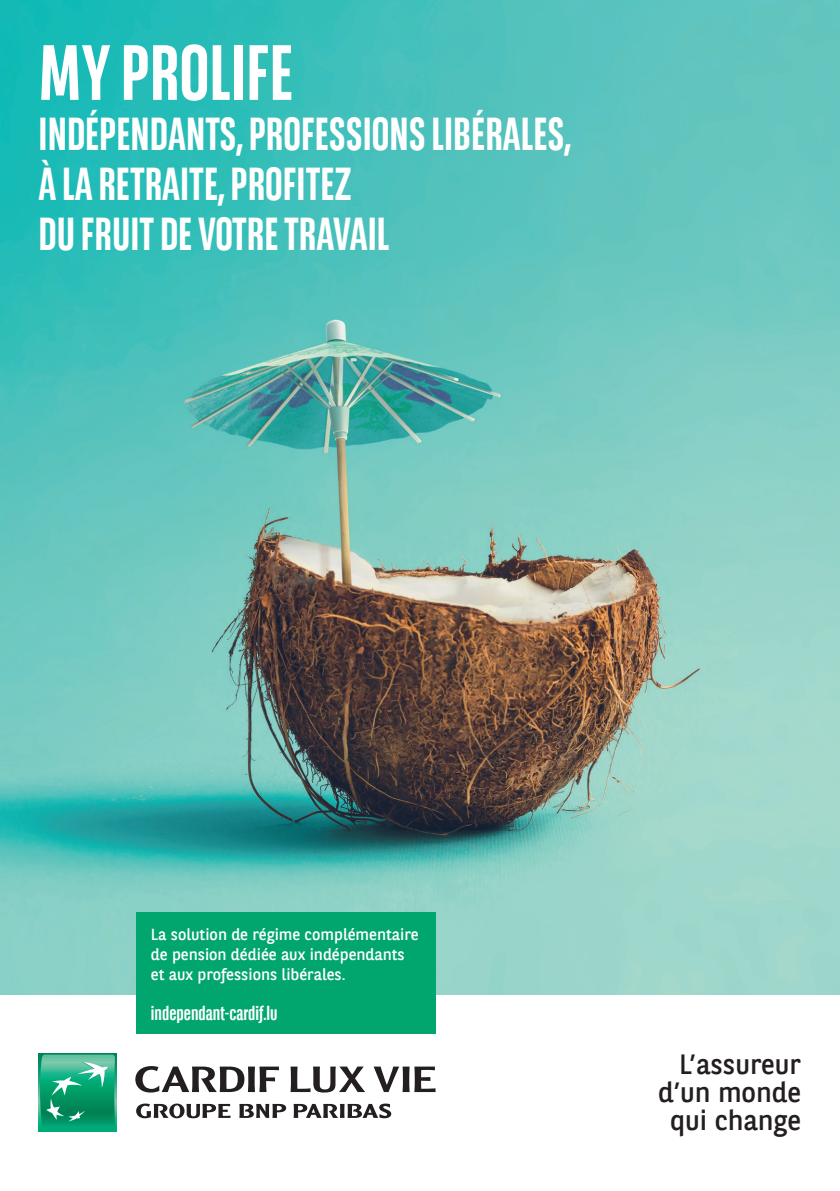
<style>
.page{position:relative;width:840px;height:1191px;background:#fff}
.page>*{position:absolute;margin:0;border:0;box-sizing:border-box;transform-origin:0 0}
.t1{font:700 78px "BNPP Sans Condensed";color:#fff}
.t2{font:700 46px "BNPP Sans Condensed";color:#fff}
.t3{font:27.8px "BNPP Sans";color:#231f20}
.t4{font:700 20px "BNPP Sans Condensed";color:#fff}
.t5{font:16px/20px "BNPP Sans";color:#fff}
</style>
<div class="page">
<img style="left:0;top:0;width:839px;height:994px">
<svg style="left:39px;top:1053px;width:78px;height:78px"></svg>
<svg style="left:40px;top:1054px;width:75px;height:74px;background:#2cab81"></svg>
<svg style="left:136px;top:1103px;width:94px;height:15px"></svg>
<svg style="left:239px;top:1104px;width:47px;height:13px"></svg>
<svg style="left:293px;top:1103px;width:98px;height:15px"></svg>
<svg style="left:135px;top:1066px;width:144px;height:26px"></svg>
<svg style="left:290px;top:1066px;width:75px;height:26px"></svg>
<svg style="left:373px;top:1066px;width:62px;height:26px"></svg>
<div style="left:136px;top:912px;width:299px;height:122px;background:#00a66e"></div>
<p class="t1" style="left:39px;top:27px;width:256px">MY PROLIFE</p>
<p class="t2" style="left:39px;top:107px;width:534px">INDÉPENDANTS, PROFESSIONS LIBÉRALES,</p>
<p class="t2" style="left:39px;top:157px;width:314px">À LA RETRAITE, PROFITEZ</p>
<p class="t2" style="left:39px;top:207px;width:352px">DU FRUIT DE VOTRE TRAVAIL</p>
<p class="t5" style="left:151px;top:924px;width:269px">La solution de régime complémentaire de pension dédiée aux indépendants et aux professions libérales.</p>
<p class="t4" style="left:151px;top:1001px;width:128px">independant-cardif.lu</p>
<p class="t3" style="left:678px;top:1045px;width:123px">L’assureur</p>
<p class="t3" style="left:657px;top:1073px;width:144px">d’un monde</p>
<p class="t3" style="left:669px;top:1101px;width:132px">qui change</p>
</div>
